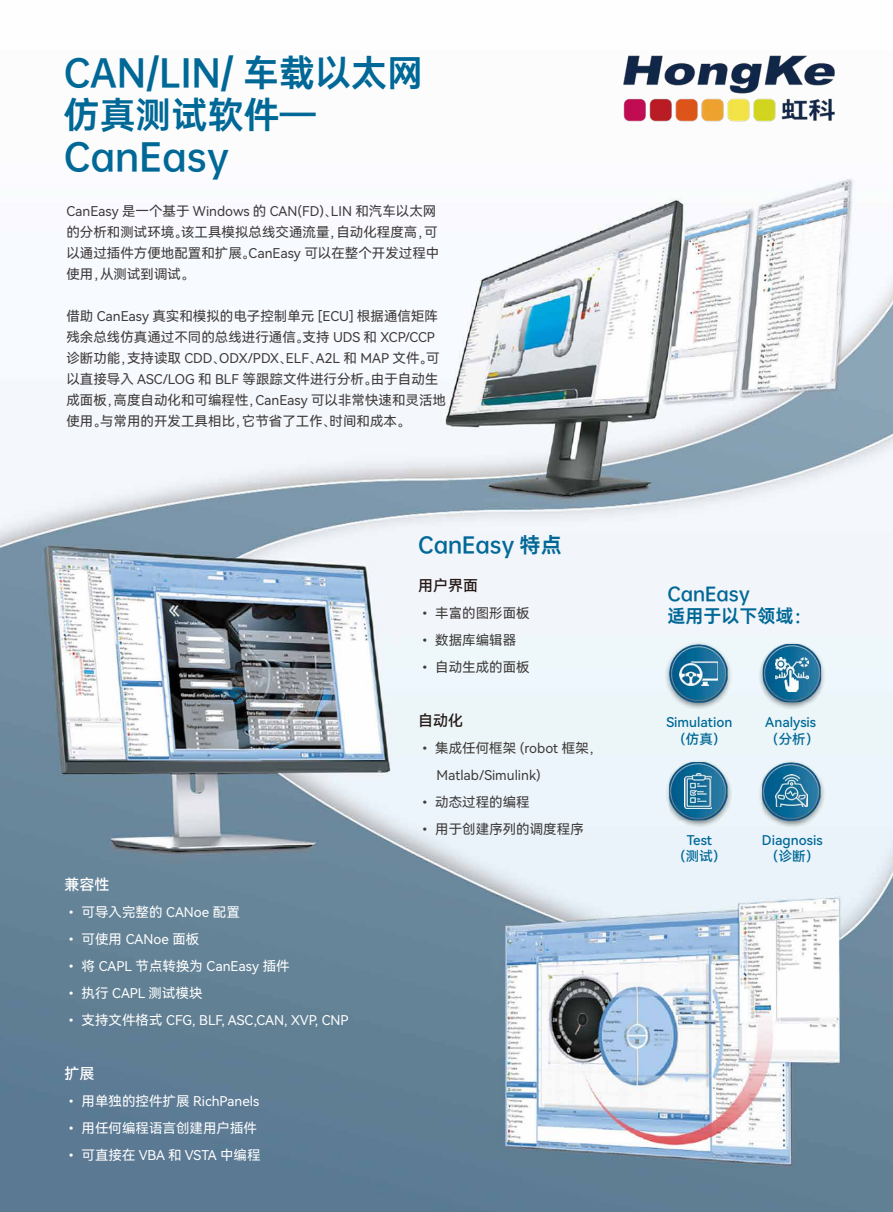
<style>
.page{position:relative;width:893px;height:1212px;background:#fff}
.page>*{position:absolute;margin:0;border:0;box-sizing:border-box;transform-origin:0 0}
.t1{font:36px/42px "OPPO Sans B";color:#006897}
.t2{font:21px "OPPO Sans B";color:#006897}
.t3{font:18px/21.6px "OPPO Sans B";color:#006897}
.t4{font:15px "Harmony OS Sans SC Medium";color:#231815}
.t5{font:15px "Harmony OS Sans SC Medium";color:#fff}
.t6{font:13.5px/21px "Harmony OS Sans SC";color:#3e3a39}
.t7{font:13.5px "Harmony OS Sans SC";color:#fff}
.t8{font:13.5px/16.2px "Harmony OS Sans SC Medium";color:#006897;text-align:center}
</style>
<div class="page">
<img style="left:0;top:178px;width:893px;height:1034px">
<img style="left:623px;top:55px;width:212px;height:67px">
<img style="left:664px;top:641px;width:70px;height:70px;border-radius:35px">
<img style="left:669px;top:644px;width:59px;height:59px">
<img style="left:679px;top:661px;width:39px;height:25px">
<img style="left:759px;top:642px;width:67px;height:68px;border-radius:34px">
<img style="left:763px;top:644px;width:58px;height:58px">
<img style="left:775px;top:658px;width:33px;height:34px">
<img style="left:665px;top:759px;width:69px;height:69px;border-radius:35px">
<img style="left:669px;top:762px;width:58px;height:58px">
<img style="left:685px;top:774px;width:27px;height:34px">
<img style="left:758px;top:760px;width:68px;height:69px">
<img style="left:762px;top:762px;width:58px;height:59px">
<img style="left:775px;top:774px;width:32px;height:33px">
<h1 class="t1" style="left:64px;top:49px;width:361px">CAN/LIN/ 车载以太网仿真测试软件—<br>CanEasy</h1>
<p class="t6" style="left:66px;top:200px;width:374px">CanEasy 是一个基于 Windows 的 CAN(FD)、LIN 和汽车以太网的分析和测试环境。该工具模拟总线交通流量，自动化程度高，可以通过插件方便地配置和扩展。CanEasy 可以在整个开发过程中使用，从测试到调试。</p>
<p class="t6" style="left:66px;top:305px;width:381px">借助 CanEasy 真实和模拟的电子控制单元 [ECU] 根据通信矩阵残余总线仿真通过不同的总线进行通信。支持 UDS 和 XCP/CCP诊断功能，支持读取 CDD、ODX/PDX、ELF、A2L 和 MAP 文件。可以直接导入 ASC/LOG 和 BLF 等跟踪文件进行分析。由于自动生成面板，高度自动化和可编程性，CanEasy 可以非常快速和灵活地使用。与常用的开发工具相比，它节省了工作、时间和成本。</p>
<h2 class="t2" style="left:418px;top:526px;width:145px">CanEasy 特点</h2>
<p class="t5" style="left:64px;top:874px;width:46px">兼容性</p>
<p class="t7" style="left:64px;top:902px;width:177px">• 可导入完整的 CANoe 配置</p>
<p class="t7" style="left:64px;top:929px;width:137px">• 可使用 CANoe 面板</p>
<p class="t7" style="left:64px;top:956px;width:227px">• 将 CAPL 节点转换为 CanEasy 插件</p>
<p class="t7" style="left:64px;top:983px;width:140px">• 执行 CAPL 测试模块</p>
<p class="t7" style="left:64px;top:1010px;width:286px">• 支持文件格式 CFG, BLF, ASC,CAN, XVP, CNP</p>
<p class="t5" style="left:64px;top:1063px;width:31px">扩展</p>
<p class="t7" style="left:64px;top:1091px;width:196px">• 用单独的控件扩展 RichPanels</p>
<p class="t7" style="left:64px;top:1118px;width:194px">• 用任何编程语言创建用户插件</p>
<p class="t7" style="left:64px;top:1145px;width:198px">• 可直接在 VBA 和 VSTA 中编程</p>
<p class="t4" style="left:418px;top:575px;width:61px">用户界面</p>
<p class="t6" style="left:418px;top:602px;width:113px">• 丰富的图形面板</p>
<p class="t6" style="left:418px;top:629px;width:100px">• 数据库编辑器</p>
<p class="t6" style="left:418px;top:656px;width:113px">• 自动生成的面板</p>
<p class="t4" style="left:418px;top:710px;width:46px">自动化</p>
<p class="t6" style="left:436px;top:734px;width:168px;line-height:27px;text-indent:-18px">• 集成任何框架 (robot 框架，<br>Matlab/Simulink)</p>
<p class="t6" style="left:418px;top:791px;width:113px">• 动态过程的编程</p>
<p class="t6" style="left:418px;top:818px;width:167px">• 用于创建序列的调度程序</p>
<h3 class="t3" style="left:667px;top:581px;width:145px">CanEasy<br>适用于以下领域：</h3>
<p class="t8" style="left:666px;top:714px;width:68px">Simulation（仿真）</p>
<p class="t8" style="left:765px;top:714px;width:56px;text-align:left">Analysis（分析）</p>
<p class="t8" style="left:672px;top:832px;width:55px">Test<br>（测试）</p>
<p class="t8" style="left:762px;top:832px;width:62px;text-align:left">Diagnosis（诊断）</p>
</div>
